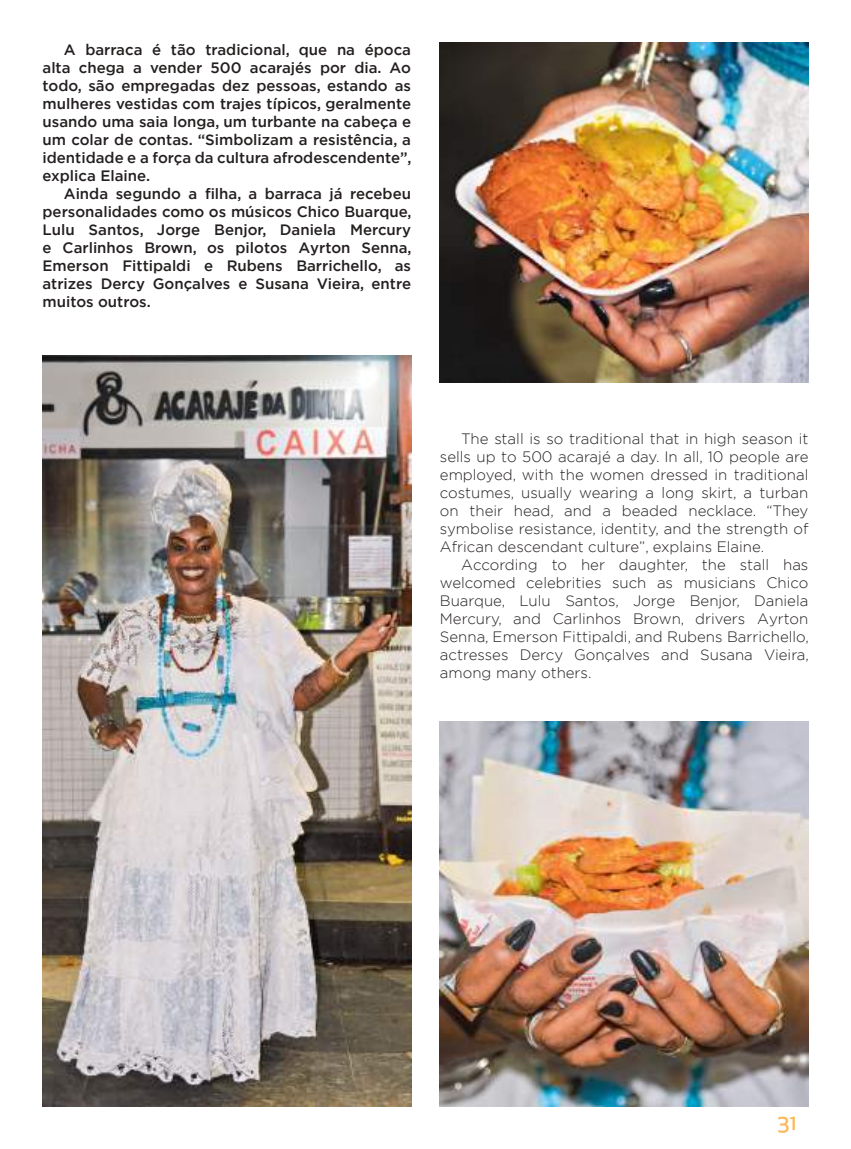
<style>
.page{position:relative;width:851px;height:1149px;background:#fff}
.page>*{position:absolute;margin:0;border:0;box-sizing:border-box;transform-origin:0 0}
.t1{font:500 21px "Apex New";color:#fbba5e}
.t2{font:300 15px/18px "Gotham";color:#241f1f;text-align:justify}
.t3{font:500 15px/18px "Gotham";color:#241f1f;text-align:justify}
</style>
<div class="page">
<img style="left:43px;top:355px;width:368px;height:751px">
<img style="left:440px;top:721px;width:368px;height:385px">
<img style="left:440px;top:43px;width:368px;height:340px">
<p class="t3" style="left:43px;top:40px;width:370px;text-indent:21px">A barraca é tão tradicional, que na época alta chega a vender 500 acarajés por dia. Ao todo, são empregadas dez pessoas, estando as mulheres vestidas com trajes típicos, geralmente usando uma saia longa, um turbante na cabeça e um colar de contas. “Simbolizam a resistência, a identidade e a força da cultura afrodescendente”, explica Elaine.</p>
<p class="t3" style="left:43px;top:184px;width:370px;text-indent:21px">Ainda segundo a filha, a barraca já recebeu personalidades como os músicos Chico Buarque, Lulu Santos, Jorge Benjor, Daniela Mercury e Carlinhos Brown, os pilotos Ayrton Senna, Emerson Fittipaldi e Rubens Barrichello, as atrizes Dercy Gonçalves e Susana Vieira, entre muitos outros.</p>
<p class="t2" style="left:440px;top:429px;width:370px;text-indent:21px">The stall is so traditional that in high season it sells up to 500 acarajé a day. In all, 10 people are employed, with the women dressed in traditional costumes, usually wearing a long skirt, a turban on their head, and a beaded necklace. “They symbolise resistance, identity, and the strength of African descendant culture”, explains Elaine.</p>
<p class="t2" style="left:440px;top:555px;width:370px;text-indent:21px">According to her daughter, the stall has welcomed celebrities such as musicians Chico Buarque, Lulu Santos, Jorge Benjor, Daniela Mercury, and Carlinhos Brown, drivers Ayrton Senna, Emerson Fittipaldi, and Rubens Barrichello, actresses Dercy Gonçalves and Susana Vieira, among many others.</p>
<h1 class="t1" style="left:777px;top:1108px;width:21px">31</h1>
</div>
